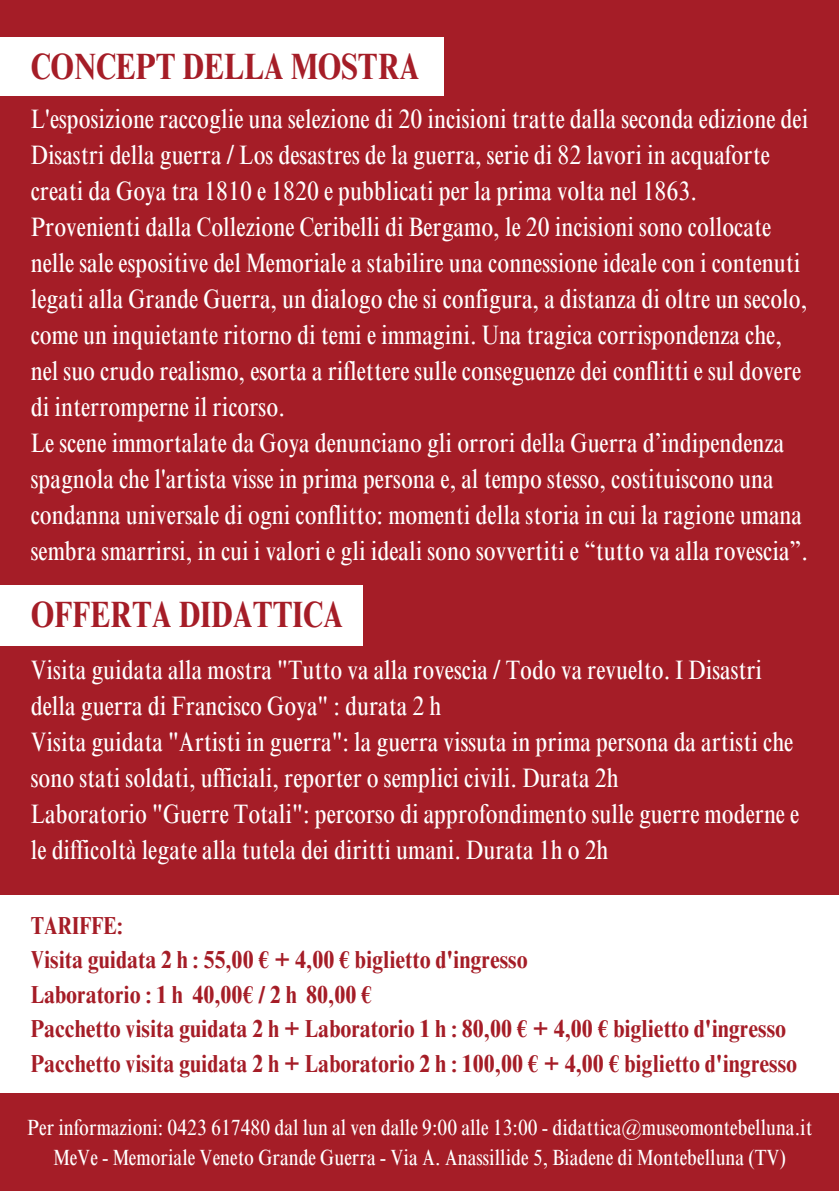
<style>
.page{position:relative;width:839px;height:1191px;background:#fff}
.page>*{position:absolute;margin:0;border:0;box-sizing:border-box;transform-origin:0 0}
.t1{font:700 condensed 36.6px "Times NRMT Pro";color:#a51d27}
.t2{font:condensed 26.6px/36px "Times NRMT Pro";color:#fff}
.t3{font:700 condensed 24.6px "Times NRMT Pro";color:#a51d27}
.t4{font:condensed 22px "Times NRMT Pro";color:#fff}
</style>
<div class="page">
<div style="left:0;top:0;width:838px;height:1191px;background:#a51d27"></div>
<div style="left:0;top:37px;width:443px;height:59px;background:#fff"></div>
<div style="left:0;top:585px;width:362px;height:61px;background:#fff"></div>
<div style="left:0;top:895px;width:838px;height:198px;background:#fff"></div>
<p class="t1" style="left:31px;top:53px;width:390px">CONCEPT DELLA MOSTRA</p>
<p class="t2" style="left:31px;top:105px;width:779px">L'esposizione raccoglie una selezione di 20 incisioni tratte dalla seconda edizione dei<br>Disastri della guerra / Los desastres de la guerra, serie di 82 lavori in acquaforte creati da Goya tra 1810 e 1820 e pubblicati per la prima volta nel 1863.</p>
<p class="t2" style="left:31px;top:213px;width:778px">Provenienti dalla Collezione Ceribelli di Bergamo, le 20 incisioni sono collocate nelle sale espositive del Memoriale a stabilire una connessione ideale con i contenuti legati alla Grande Guerra, un dialogo che si configura, a distanza di oltre un secolo, come un inquietante ritorno di temi e immagini. Una tragica corrispondenza che, nel suo crudo realismo, esorta a riflettere sulle conseguenze dei conflitti e sul dovere di interromperne il ricorso.</p>
<p class="t2" style="left:31px;top:429px;width:778px">Le scene immortalate da Goya denunciano gli orrori della Guerra d’indipendenza spagnola che l'artista visse in prima persona e, al tempo stesso, costituiscono una condanna universale di ogni conflitto: momenti della storia in cui la ragione umana sembra smarrirsi, in cui i valori e gli ideali sono sovvertiti e “tutto va alla rovescia”.</p>
<p class="t1" style="left:31px;top:601px;width:314px">OFFERTA DIDATTICA</p>
<p class="t2" style="left:31px;top:655px;width:733px">Visita guidata alla mostra "Tutto va alla rovescia / Todo va revuelto. I Disastri della guerra di Francisco Goya" : durata 2 h</p>
<p class="t2" style="left:31px;top:727px;width:764px">Visita guidata "Artisti in guerra": la guerra vissuta in prima persona da artisti che sono stati soldati, ufficiali, reporter o semplici civili. Durata 2h</p>
<p class="t2" style="left:31px;top:799px;width:770px">Laboratorio "Guerre Totali": percorso di approfondimento sulle guerre moderne e le difficoltà legate alla tutela dei diritti umani. Durata 1h o 2h</p>
<p class="t3" style="left:31px;top:916px;width:94px">TARIFFE:</p>
<p class="t3" style="left:31px;top:951px;width:498px">Visita guidata 2 h : 55,00 € + 4,00 € biglietto d'ingresso</p>
<p class="t3" style="left:31px;top:985px;width:343px">Laboratorio : 1 h 40,00€ / 2 h 80,00 €</p>
<p class="t3" style="left:31px;top:1020px;width:756px">Pacchetto visita guidata 2 h + Laboratorio 1 h : 80,00 € + 4,00 € biglietto d'ingresso</p>
<p class="t3" style="left:31px;top:1054px;width:768px">Pacchetto visita guidata 2 h + Laboratorio 2 h : 100,00 € + 4,00 € biglietto d'ingresso</p>
<p class="t4" style="left:27px;top:1119px;width:786px">Per informazioni: 0423 617480 dal lun al ven dalle 9:00 alle 13:00 - didattica@museomontebelluna.it</p>
<p class="t4" style="left:53px;top:1149px;width:734px">MeVe - Memoriale Veneto Grande Guerra - Via A. Anassillide 5, Biadene di Montebelluna (TV)</p>
</div>
